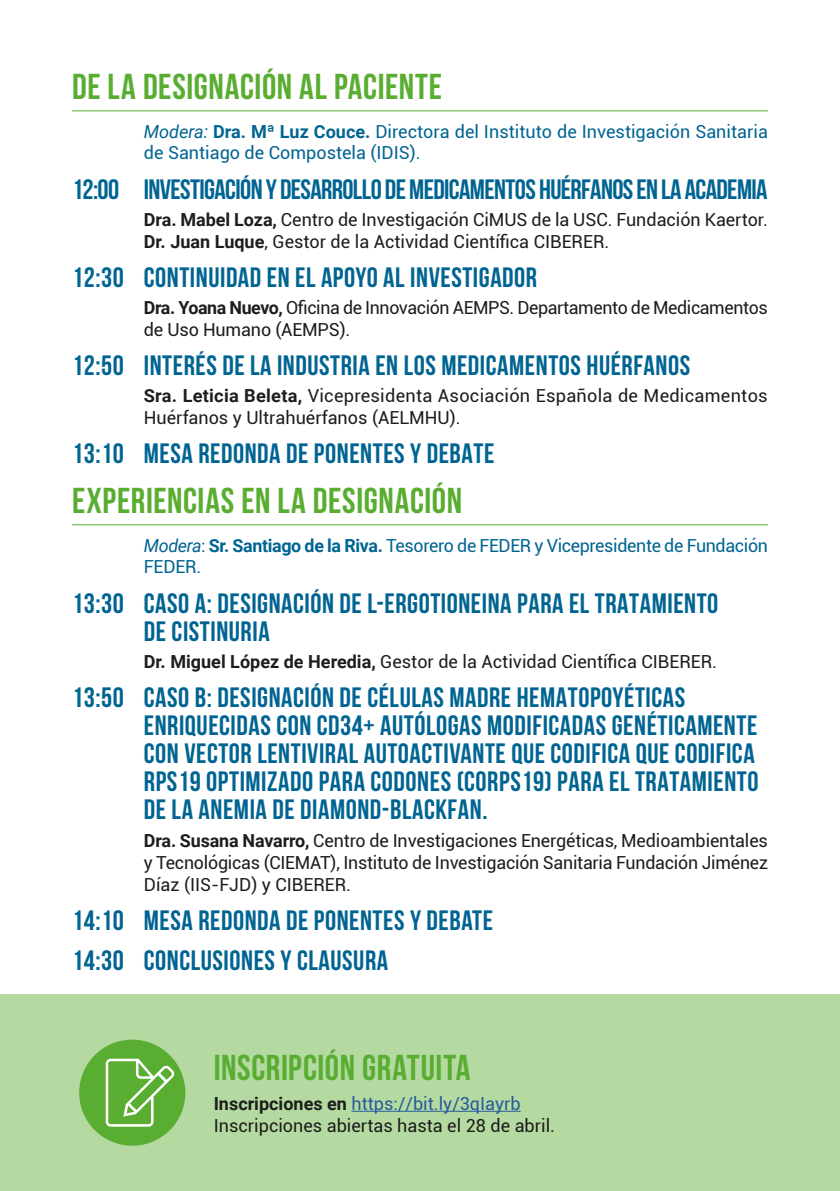
<style>
.page{position:relative;width:840px;height:1191px;background:#fff}
.page>*{position:absolute;margin:0;border:0;box-sizing:border-box;transform-origin:0 0}
.H1_int{font:700 36px "Bebas Neue";letter-spacing:.015em;color:#59ad31}
.Horaris{font:700 28px/28px "Bebas Neue";letter-spacing:.02em;color:#006492}
.Horaris-2{font:700 28px "Bebas Neue";letter-spacing:-.02em;color:#006492}
.t1{font:18px/22px "Roboto";color:#1d1d1b}
.p_blue{font:18px/21.6px "Roboto";color:#006492}
.t2{font:18px/21.6px "Roboto";letter-spacing:-.025em;color:#1d1d1b}
.p_blue-2{font:18px/21.6px "Roboto";letter-spacing:-.02em;color:#006492}
.t3{font:18px "Roboto";color:#275b9c}
.s1{font-style:italic}
.s2{font-weight:700}
.s3{font-weight:700;color:#1d1d1b}
</style>
<div class="page">
<div style="left:0;top:994px;width:839px;height:197px;background:#b4daa2"></div>
<hr style="left:351px;top:1110px;width:169px;height:1px;background:#275b9c">
<div style="left:79px;top:1039px;width:106px;height:106px;background:#59ad31;border-radius:50%"></div>
<svg style="left:106px;top:1058px;width:69px;height:68px"></svg>
<hr style="left:72px;top:110px;width:695px;height:1px;background:#59ad31">
<hr style="left:72px;top:524px;width:695px;height:1px;background:#59ad31">
<p class="H1_int" style="left:72px;top:67px;width:371px">DE LA DESIGNACIÓN AL PACIENTE</p>
<p class="p_blue" style="left:144px;top:120px;width:625px"><span class="s1">Modera:</span> <span class="s2">Dra. Mª Luz Couce.</span> Directora del Instituto de Investigación Sanitaria de Santiago de Compostela (IDIS).</p>
<p class="Horaris-2" style="left:72px;top:174px;width:696px">12:00 INVESTIGACIÓN Y DESARROLLO DE MEDICAMENTOS HUÉRFANOS EN LA ACADEMIA</p>
<p class="t1" style="left:144px;top:208px;width:625px"><span class="s2">Dra. Mabel Loza,</span> Centro de Investigación CiMUS de la USC. Fundación Kaertor.</p>
<p class="t1" style="left:144px;top:229px;width:466px"><span class="s2">Dr. Juan Luque</span>, Gestor de la Actividad Científica CIBERER.</p>
<p class="Horaris" style="left:72px;top:263px;width:466px">12:30 CONTINUIDAD EN EL APOYO AL INVESTIGADOR</p>
<p class="t2" style="left:144px;top:296px;width:625px"><span class="s2">Dra. Yoana Nuevo,</span> Oficina de Innovación AEMPS. Departamento de Medicamentos de Uso Humano (AEMPS).</p>
<p class="Horaris" style="left:72px;top:351px;width:619px">12:50 INTERÉS DE LA INDUSTRIA EN LOS MEDICAMENTOS HUÉRFANOS</p>
<p class="t1" style="left:144px;top:384px;width:625px"><span class="s2">Sra. Leticia Beleta,</span> Vicepresidenta Asociación Española de Medicamentos<br>Huérfanos y Ultrahuérfanos (AELMHU).</p>
<p class="Horaris" style="left:72px;top:439px;width:423px">13:10 MESA REDONDA DE PONENTES Y DEBATE</p>
<p class="H1_int" style="left:72px;top:481px;width:391px">EXPERIENCIAS EN LA DESIGNACIÓN</p>
<p class="p_blue-2" style="left:144px;top:534px;width:625px"><span class="s1">Modera</span>: <span class="s2">Sr. Santiago de la Riva.</span> Tesorero de FEDER y Vicepresidente de Fundación<br>FEDER.</p>
<p class="Horaris" style="left:144px;top:588px;width:575px;text-indent:-72px">13:30 CASO A: DESIGNACIÓN DE L-ERGOTIONEINA PARA EL TRATAMIENTO<br>DE CISTINURIA</p>
<p class="t1" style="left:144px;top:650px;width:574px"><span class="s2">Dr. Miguel López de Heredia,</span> Gestor de la Actividad Científica CIBERER.</p>
<p class="Horaris" style="left:144px;top:683px;width:616px;text-indent:-72px">13:50 CASO B: DESIGNACIÓN DE CÉLULAS MADRE HEMATOPOYÉTICAS ENRIQUECIDAS CON CD34+ AUTÓLOGAS MODIFICADAS GENÉTICAMENTE CON VECTOR LENTIVIRAL AUTOACTIVANTE QUE CODIFICA QUE CODIFICA RPS19 OPTIMIZADO PARA CODONES (CORPS19) PARA EL TRATAMIENTO DE LA ANEMIA DE DIAMOND-BLACKFAN.</p>
<p class="t1" style="left:144px;top:829px;width:625px;text-align:justify"><span class="s2">Dra. Susana Navarro,</span> Centro de Investigaciones Energéticas, Medioambientales y Tecnológicas (CIEMAT), Instituto de Investigación Sanitaria Fundación Jiménez Díaz (IIS-FJD) y CIBERER.</p>
<p class="Horaris" style="left:72px;top:906px;width:422px">14:10 MESA REDONDA DE PONENTES Y DEBATE</p>
<p class="Horaris" style="left:72px;top:945px;width:317px">14:30 CONCLUSIONES Y CLAUSURA</p>
<p class="H1_int" style="left:213px;top:1047px;width:258px">INSCRIPCIÓN GRATUITA</p>
<p class="t3" style="left:213px;top:1091px;width:308px"><span class="s3">Inscripciones en</span> https://bit.ly/3qIayrb</p>
<p class="t1" style="left:213px;top:1113px;width:342px">Inscripciones abiertas hasta el 28 de abril.</p>
</div>
